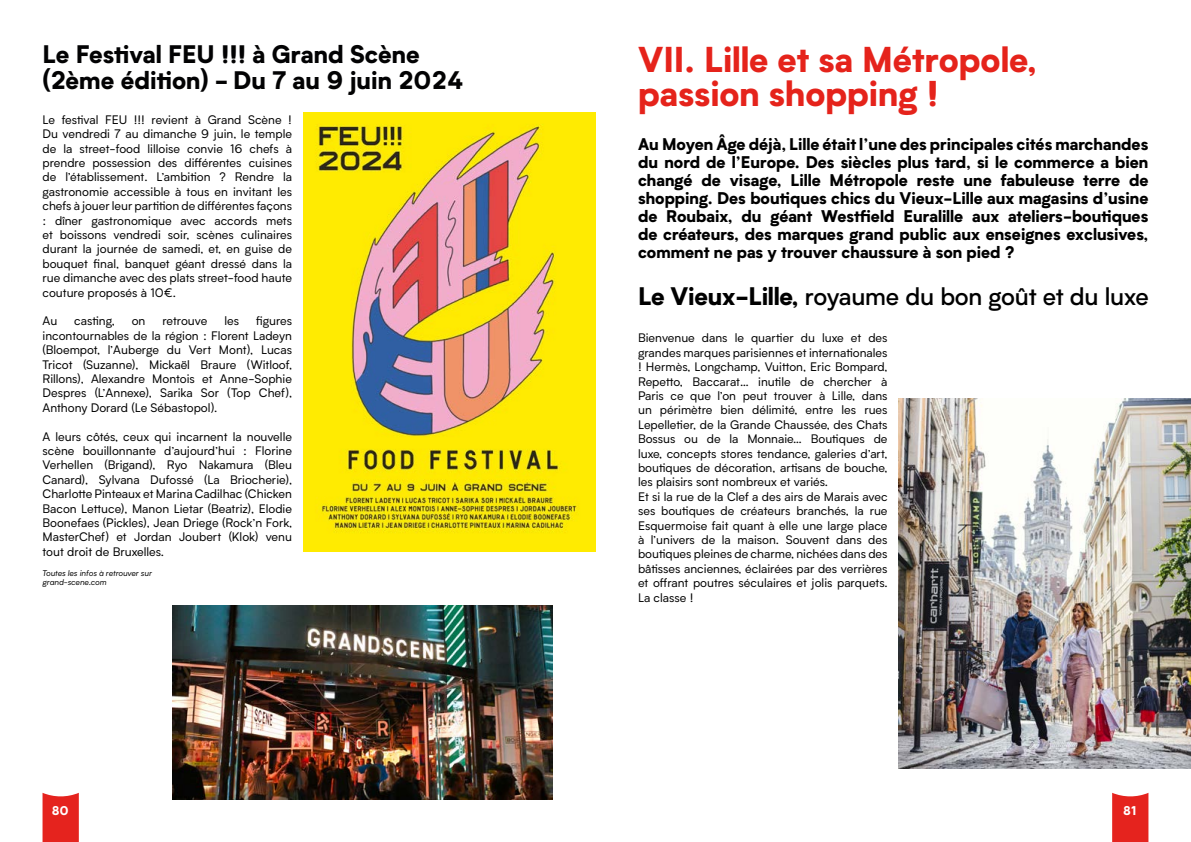
<style>
.page{position:relative;width:1191px;height:842px;background:#fff}
.page>*{position:absolute;margin:0;border:0;box-sizing:border-box;transform-origin:0 0}
.t1{font:900 34px/34px "Biotif";color:#e5231b}
.t2{font:900 24px/26px "Biotif";color:#020203}
.t3{font:500 24px "Biotif";letter-spacing:-.01em;color:#000}
.t4{font:900 16px/18px "Biotif";color:#000;text-align:justify}
.t5{font:12px/14.4px "Biotif";color:#000;text-align:justify}
.t6{font:900 12px "Biotif";color:#fff}
.t7{font:italic 8px/9px "Biotif";color:#000}
.s1{font-weight:900}
</style>
<div class="page">
<svg style="left:43px;top:793px;width:36px;height:49px;background:#e62d29"></svg>
<svg style="left:1112px;top:793px;width:36px;height:49px;background:#e62d29"></svg>
<img style="left:173px;top:605px;width:380px;height:194px">
<img style="left:899px;top:398px;width:292px;height:370px">
<img style="left:303px;top:113px;width:292px;height:438px">
<h2 class="t2" style="left:43px;top:40px;width:422px">Le Festival FEU !!! à Grand Scène (2ème édition) - Du 7 au 9 juin 2024</h2>
<h1 class="t1" style="left:638px;top:41px;width:400px">VII. Lille et sa Métropole, passion shopping !</h1>
<p class="t4" style="left:638px;top:134px;width:512px">Au Moyen Âge déjà, Lille était l’une des principales cités marchandes du nord de l’Europe. Des siècles plus tard, si le commerce a bien changé de visage, Lille Métropole reste une fabuleuse terre de shopping. Des boutiques chics du Vieux-Lille aux magasins d’usine de Roubaix, du géant Westfield Euralille aux ateliers-boutiques de créateurs, des marques grand public aux enseignes exclusives, comment ne pas y trouver chaussure à son pied ?</p>
<h2 class="t3" style="left:638px;top:280px;width:512px"><span class="s1">Le Vieux-Lille,</span> royaume du bon goût et du luxe</h2>
<p class="t5" style="left:638px;top:330px;width:251px;text-align:left">Bienvenue dans le quartier du luxe et des grandes marques parisiennes et internationales ! Hermès, Longchamp, Vuitton, Eric Bompard, Repetto, Baccarat… inutile de chercher à Paris ce que l’on peut trouver à Lille, dans un périmètre bien délimité, entre les rues Lepelletier, de la Grande Chaussée, des Chats Bossus ou de la Monnaie… Boutiques de luxe, concepts stores tendance, galeries d’art, boutiques de décoration, artisans de bouche, les plaisirs sont nombreux et variés.<br>Et si la rue de la Clef a des airs de Marais avec ses boutiques de créateurs branchés, la rue Esquermoise fait quant à elle une large place à l’univers de la maison. Souvent dans des boutiques pleines de charme, nichées dans des bâtisses anciennes, éclairées par des verrières et offrant poutres séculaires et jolis parquets.<br>La classe !</p>
<p class="t5" style="left:43px;top:112px;width:251px">Le festival FEU !!! revient à Grand Scène !<br>Du vendredi 7 au dimanche 9 juin, le temple de la street-food lilloise convie 16 chefs à prendre possession des différentes cuisines de l’établissement. L’ambition ? Rendre la gastronomie accessible à tous en invitant les chefs à jouer leur partition de différentes façons : dîner gastronomique avec accords mets et boissons vendredi soir, scènes culinaires durant la journée de samedi, et, en guise de bouquet final, banquet géant dressé dans la rue dimanche avec des plats street-food haute couture proposés à 10€.</p>
<p class="t5" style="left:43px;top:313px;width:16px">Au</p>
<p class="t5" style="left:74px;top:313px;width:42px">casting,</p>
<p class="t5" style="left:132px;top:313px;width:15px">on</p>
<p class="t5" style="left:162px;top:313px;width:46px">retrouve</p>
<p class="t5" style="left:224px;top:313px;width:16px">les</p>
<p class="t5" style="left:43px;top:313px;width:251px;text-indent:213px">figures incontournables de la région : Florent Ladeyn (Bloempot, l’Auberge du Vert Mont), Lucas Tricot (Suzanne), Mickaël Braure (Witloof, Rillons), Alexandre Montois et Anne-Sophie Despres (L’Annexe), Sarika Sor (Top Chef), Anthony Dorard (Le Sébastopol).</p>
<p class="t5" style="left:43px;top:429px;width:251px">A leurs côtés, ceux qui incarnent la nouvelle scène bouillonnante d’aujourd’hui : Florine Verhellen (Brigand), Ryo Nakamura (Bleu Canard), Sylvana Dufossé (La Briocherie), Charlotte Pinteaux et Marina Cadilhac (Chicken Bacon Lettuce), Manon Lietar (Beatriz), Elodie Boonefaes (Pickles), Jean Driege (Rock’n Fork, MasterChef) et Jordan Joubert (Klok) venu tout droit de Bruxelles.</p>
<p class="t7" style="left:43px;top:568px;width:111px">Toutes les infos à retrouver sur grand-scene.com</p>
<p class="t6" style="left:52px;top:802px;width:19px">80</p>
<p class="t6" style="left:1123px;top:802px;width:15px">81</p>
</div>
